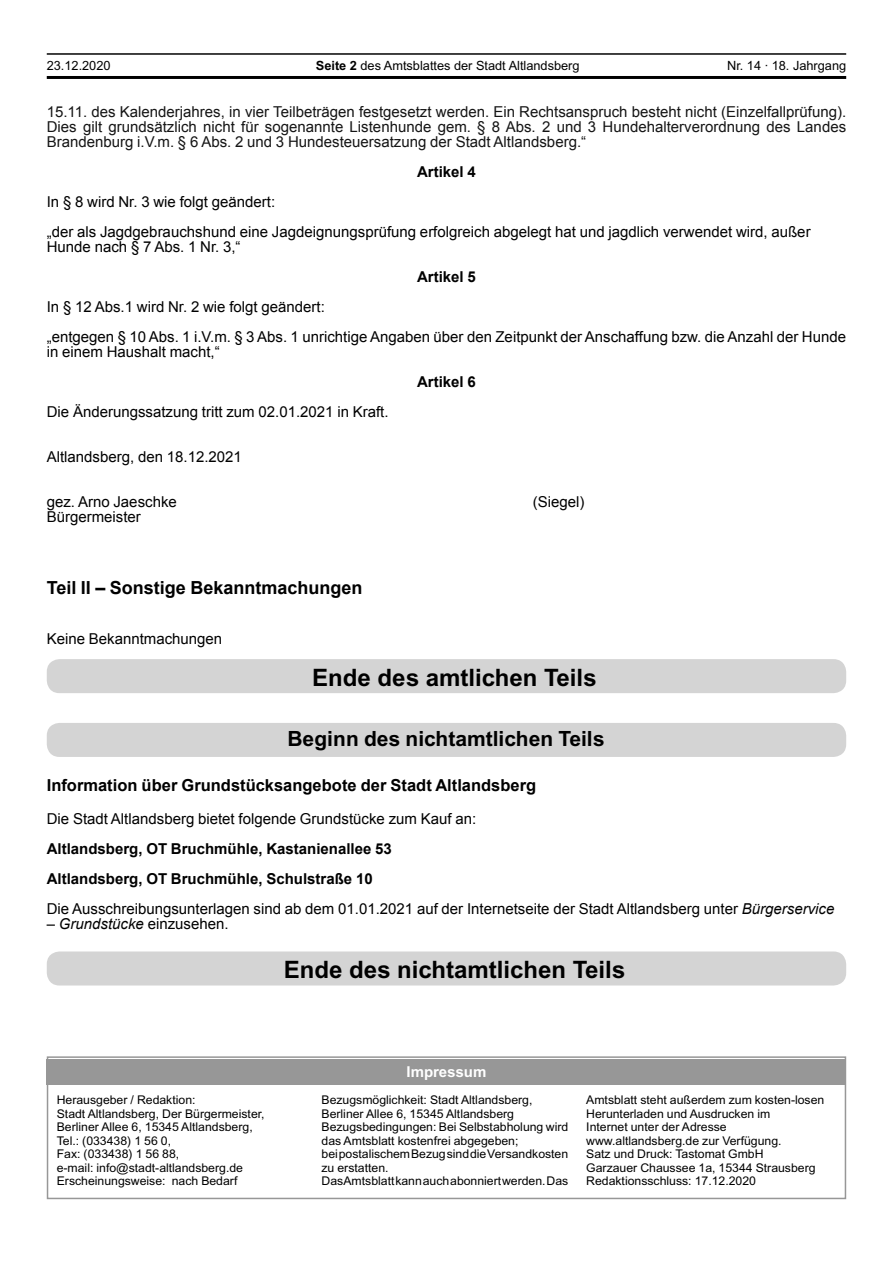
<style>
.page{position:relative;width:893px;height:1263px;background:#fff}
.page>*{position:absolute;margin:0;border:0;box-sizing:border-box;transform-origin:0 0}
.t1{font:700 24px "Arial";color:#000}
.t2{font:700 21px "Arial";color:#000}
.t3{font:700 18px "Arial";color:#000}
.t4{font:700 16.5px "Arial";color:#000}
.t5{font:15px/30px "Arial";color:#000}
.t6{font:15px/15px "Arial";color:#151515;text-align:justify}
.t7{font:700 15px "Arial";color:#000}
.t8{font:italic 15px "Arial";color:#000}
.t9{font:700 15px "Arial";color:#fff}
.t10{font:12.75px "Arial";color:#000}
.t11{font:12px/13.5px "Arial";color:#000}
.s1{font-weight:700}
.s2{font-style:italic}
.s3{font-style:normal}
</style>
<div class="page">
<hr style="left:47px;top:53px;width:799px;height:2px;background:#000">
<hr style="left:47px;top:76px;width:799px;height:3px;background:#000">
<div style="left:47px;top:1056px;width:799px;height:143px;border:2px solid #979797"></div>
<div style="left:47px;top:1059px;width:799px;height:25px;background:#979797"></div>
<div style="left:47px;top:723px;width:799px;height:34px;background:#d4d4d4;border-radius:13px"></div>
<div style="left:47px;top:659px;width:799px;height:34px;background:#d4d4d4;border-radius:13px"></div>
<div style="left:47px;top:951px;width:799px;height:34px;background:#d4d4d4;border-radius:13px"></div>
<p class="t10" style="left:47px;top:58px;width:65px">23.12.2020</p>
<p class="t10" style="left:316px;top:58px;width:265px"><span class="s1">Seite</span> des Amtsblattes der Stadt Altlandsberg</p>
<p class="t10" style="left:727px;top:58px;width:121px">Nr. 14 · 18. Jahrgang</p>
<p class="t6" style="left:47px;top:105px;width:801px">15.11. des Kalenderjahres, in vier Teilbeträgen festgesetzt werden. Ein Rechtsanspruch besteht nicht (Einzelfallprüfung).<br>Dies gilt grundsätzlich nicht für sogenannte Listenhunde gem. § 8 Abs. 2 und 3 Hundehalterverordnung des Landes Brandenburg i.V.m. § 6 Abs. 2 und 3 Hundesteuersatzung der Stadt Altlandsberg.“</p>
<p class="t7" style="left:417px;top:162px;width:60px">Artikel 4</p>
<p class="t5" style="left:47px;top:187px;width:765px">In § 8 wird Nr. 3 wie folgt geändert:<br>„der als Jagdgebrauchshund eine Jagdeignungsprüfung erfolgreich abgelegt hat und jagdlich verwendet wird, außer</p>
<p class="t5" style="left:47px;top:232px;width:195px">Hunde nach § 7 Abs. 1 Nr. 3,“</p>
<p class="t7" style="left:417px;top:267px;width:60px">Artikel 5</p>
<p class="t5" style="left:47px;top:292px;width:801px">In § 12 Abs.1 wird Nr. 2 wie folgt geändert:<br>„entgegen § 10 Abs. 1 i.V.m. § 3 Abs. 1 unrichtige Angaben über den Zeitpunkt der Anschaffung bzw. die Anzahl der Hunde</p>
<p class="t5" style="left:47px;top:337px;width:174px">in einem Haushalt macht,“</p>
<p class="t7" style="left:417px;top:372px;width:60px">Artikel 6</p>
<p class="t5" style="left:47px;top:397px;width:343px">Die Änderungssatzung tritt zum 02.01.2021 in Kraft.</p>
<p class="t5" style="left:47px;top:442px;width:197px">Altlandsberg, den 18.12.2021</p>
<p class="t5" style="left:47px;top:487px;width:132px">gez. Arno Jaeschke</p>
<p class="t5" style="left:533px;top:487px;width:53px">(Siegel)</p>
<p class="t5" style="left:47px;top:502px;width:96px">Bürgermeister</p>
<p class="t3" style="left:47px;top:576px;width:317px">Teil II – Sonstige Bekanntmachungen</p>
<p class="t5" style="left:47px;top:624px;width:177px">Keine Bekanntmachungen</p>
<h1 class="t1" style="left:328px;top:663px;width:270px">nde des amtlichen eils</h1>
<h2 class="t2" style="left:287px;top:726px;width:318px">Beginn des nichtamtlichen eils</h2>
<p class="t4" style="left:47px;top:774px;width:491px">Information über Grundstücksangebote der Stadt Altlandsberg</p>
<p class="t5" style="left:47px;top:804px;width:431px">Die Stadt Altlandsberg bietet folgende Grundstücke zum Kauf an:</p>
<p class="t5" style="left:47px;top:834px;width:789px"><span class="s1">Altlandsberg, OT Bruchmühle, Kastanienallee 53<br>Altlandsberg, OT Bruchmühle, Schulstraße 10<br></span>Die Ausschreibungsunterlagen sind ab dem 01.01.2021 auf der Internetseite der Stadt Altlandsberg unter <span class="s2">Bürgerservice</span></p>
<p class="t8" style="left:47px;top:914px;width:183px">– Grundstücke <span class="s3">einzusehen.</span></p>
<h1 class="t1" style="left:300px;top:955px;width:327px">nde des nichtamtlichen eils</h1>
<p class="t9" style="left:411px;top:1063px;width:77px">mpressum</p>
<p class="t11" style="left:57px;top:1093px;width:209px">Herausgeber / Redaktion:<br>Stadt Altlandsberg, Der Bürgermeister,<br>Berliner Allee 6, 15345 Altlandsberg,<br>Tel.: (033438) 1 56 0,<br>Fax: (033438) 1 56 88,<br>e-mail: info@stadt-altlandsberg.de<br>Erscheinungsweise: nach Bedarf</p>
<p class="t11" style="left:322px;top:1093px;width:248px">Bezugsmöglichkeit: Stadt Altlandsberg, Berliner Allee 6, 15345 Altlandsberg Bezugsbedingungen: Bei Selbstabholung wird das Amtsblatt kostenfrei abgegeben;<br>bei postalischem Bezug sind die Versandkosten zu erstatten.<br>Das Amtsblatt kann auch abonniert werden. Das</p>
<p class="t11" style="left:586px;top:1093px;width:240px">Amtsblatt steht außerdem zum kosten-losen Herunterladen und Ausdrucken im<br>Internet unter der Adresse www.altlandsberg.de zur Verfügung.<br>Satz und Druck: Tastomat GmbH<br>Garzauer Chaussee 1a, 15344 Strausberg Redaktionsschluss: 17.12.2020</p>
</div>
